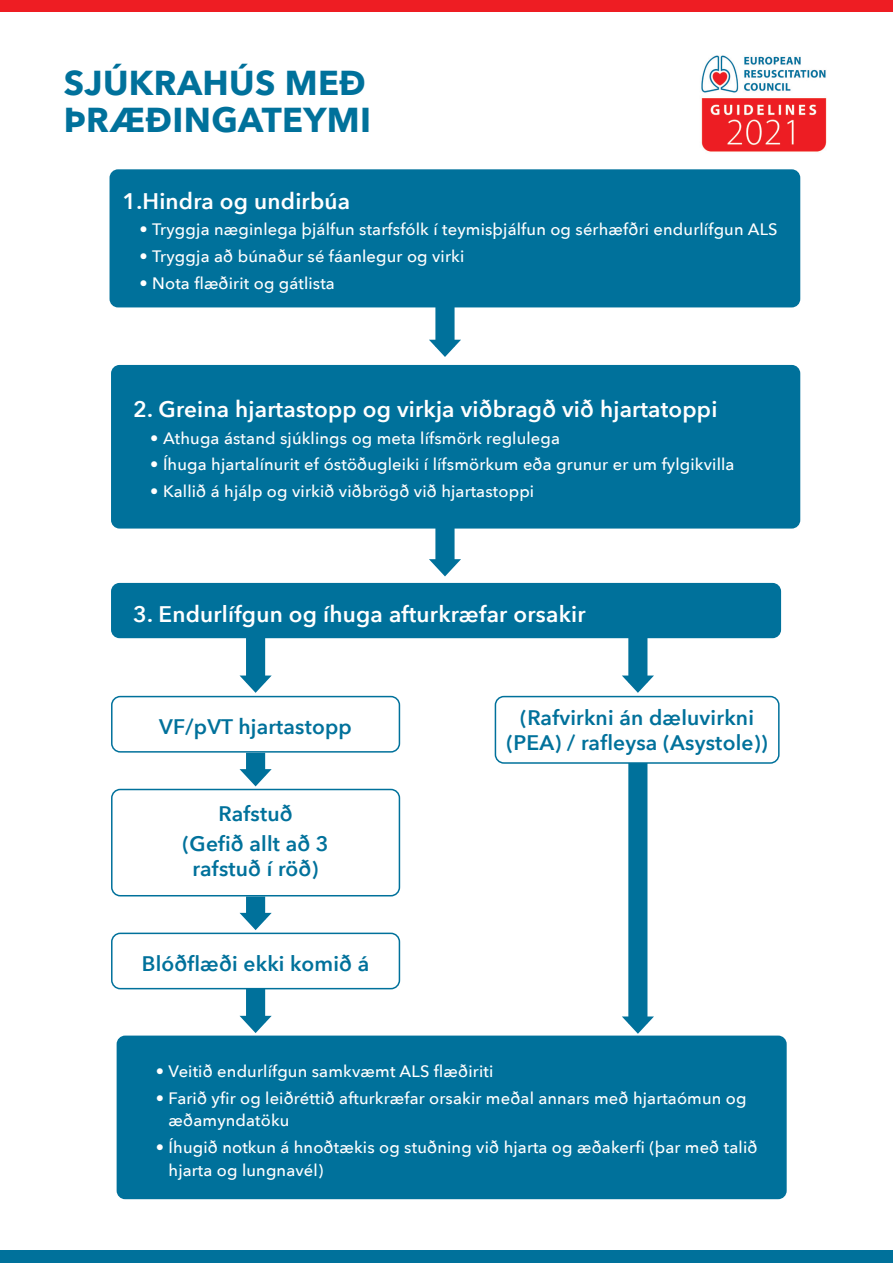
<style>
.page{position:relative;width:893px;height:1263px;background:#fff}
.page>*{position:absolute;margin:0;border:0;box-sizing:border-box;transform-origin:0 0}
.t1{font:700 34.5px/37.5px "Avenir Next";letter-spacing:.01em;color:#00719b}
.t2{font:600 22.5px "Avenir Next";letter-spacing:.01em;color:#fff}
.t3{font:600 21px/25.2px "Avenir Next";letter-spacing:.01em;color:#00719b;text-align:center}
.t4{font:500 16.5px/22.5px "Avenir Next";letter-spacing:.01em;color:#fff}
</style>
<div class="page">
<img style="left:701px;top:55px;width:126px;height:97px">
<div style="left:435px;top:306px;width:20px;height:40px;background:#00719b"></div>
<svg style="left:429px;top:340px;width:32px;height:17px"></svg>
<div style="left:435px;top:507px;width:20px;height:59px;background:#00719b"></div>
<svg style="left:429px;top:559px;width:32px;height:17px"></svg>
<div style="left:246px;top:624px;width:19px;height:58px;background:#00719b"></div>
<svg style="left:240px;top:675px;width:32px;height:18px"></svg>
<div style="left:246px;top:989px;width:19px;height:33px;background:#00719b"></div>
<svg style="left:240px;top:1016px;width:32px;height:17px"></svg>
<div style="left:246px;top:753px;width:19px;height:23px;background:#00719b"></div>
<svg style="left:240px;top:769px;width:32px;height:17px"></svg>
<div style="left:246px;top:896px;width:19px;height:23px;background:#00719b"></div>
<svg style="left:240px;top:913px;width:32px;height:17px"></svg>
<div style="left:628px;top:624px;width:19px;height:58px;background:#00719b"></div>
<svg style="left:622px;top:675px;width:32px;height:18px"></svg>
<div style="left:628px;top:752px;width:19px;height:271px;background:#00719b"></div>
<svg style="left:622px;top:1016px;width:32px;height:18px"></svg>
<div style="left:0;top:0;width:893px;height:11px;background:#ee1d23"></div>
<div style="left:0;top:1250px;width:893px;height:13px;background:#00719b"></div>
<div style="left:110px;top:169px;width:690px;height:138px;background:#00719b;border-radius:9px"></div>
<div style="left:111px;top:365px;width:689px;height:163px;background:#00719b;border-radius:9px"></div>
<div style="left:117px;top:1035px;width:670px;height:164px;background:#00719b;border-radius:9px"></div>
<div style="left:111px;top:583px;width:670px;height:55px;background:#00719b;border-radius:9px"></div>
<div style="left:495px;top:697px;width:284px;height:66px;background:#fff;border-radius:9px"></div>
<div style="left:495px;top:696px;width:285px;height:68px;border:2px solid #00719b;border-radius:9px"></div>
<div style="left:111px;top:696px;width:289px;height:57px;border:2px solid #00719b;border-radius:9px"></div>
<div style="left:111px;top:933px;width:289px;height:56px;border:2px solid #00719b;border-radius:9px"></div>
<div style="left:111px;top:789px;width:289px;height:107px;border:2px solid #00719b;border-radius:9px"></div>
<p class="t1" style="left:64px;top:63px;width:309px">SJÚKRAHÚS MEÐ<br>ÞRÆÐINGATEYMI</p>
<p class="t2" style="left:122px;top:181px;width:229px">1.Hindra og undirbúa</p>
<p class="t4" style="left:139px;top:218px;width:640px">• Tryggja næginlega þjálfun starfsfólk í teymisþjálfun og sérhæfðri endurlífgun ALS</p>
<p class="t4" style="left:139px;top:245px;width:326px">• Tryggja að búnaður sé fáanlegur og virki</p>
<p class="t4" style="left:139px;top:271px;width:197px">• Nota flæðirit og gátlista</p>
<p class="t2" style="left:133px;top:390px;width:586px">2. Greina hjartastopp og virkja viðbragð við hjartatoppi</p>
<p class="t4" style="left:150px;top:426px;width:411px">• Athuga ástand sjúklings og meta lífsmörk reglulega</p>
<p class="t4" style="left:150px;top:453px;width:586px">• Íhuga hjartalínurit ef óstöðugleiki í lífsmörkum eða grunur er um fylgikvilla</p>
<p class="t4" style="left:150px;top:480px;width:385px">• Kallið á hjálp og virkið viðbrögð við hjartastoppi</p>
<p class="t2" style="left:133px;top:594px;width:454px">3. Endurlífgun og íhuga afturkræfar orsakir</p>
<p class="t3" style="left:159px;top:713px;width:194px">VF/pVT hjartastopp</p>
<p class="t3" style="left:219px;top:801px;width:76px">Rafstuð</p>
<p class="t3" style="left:182px;top:830px;width:148px">(Gefið allt að 3 rafstuð í röð)</p>
<p class="t3" style="left:142px;top:950px;width:229px">Blóðflæði ekki komið á</p>
<p class="t3" style="left:506px;top:704px;width:263px">(Rafvirkni án dæluvirkni (PEA) / rafleysa (Asystole))</p>
<p class="t4" style="left:156px;top:1059px;width:339px">• Veitið endurlífgun samkvæmt ALS flæðiriti</p>
<p class="t4" style="left:169px;top:1086px;width:579px;text-indent:-13px">• Farið yfir og leiðréttið afturkræfar orsakir meðal annars með hjartaómun og æðamyndatöku</p>
<p class="t4" style="left:169px;top:1135px;width:590px;text-indent:-13px">• Íhugið notkun á hnoðtækis og stuðning við hjarta og æðakerfi (þar með talið hjarta og lungnavél)</p>
</div>
